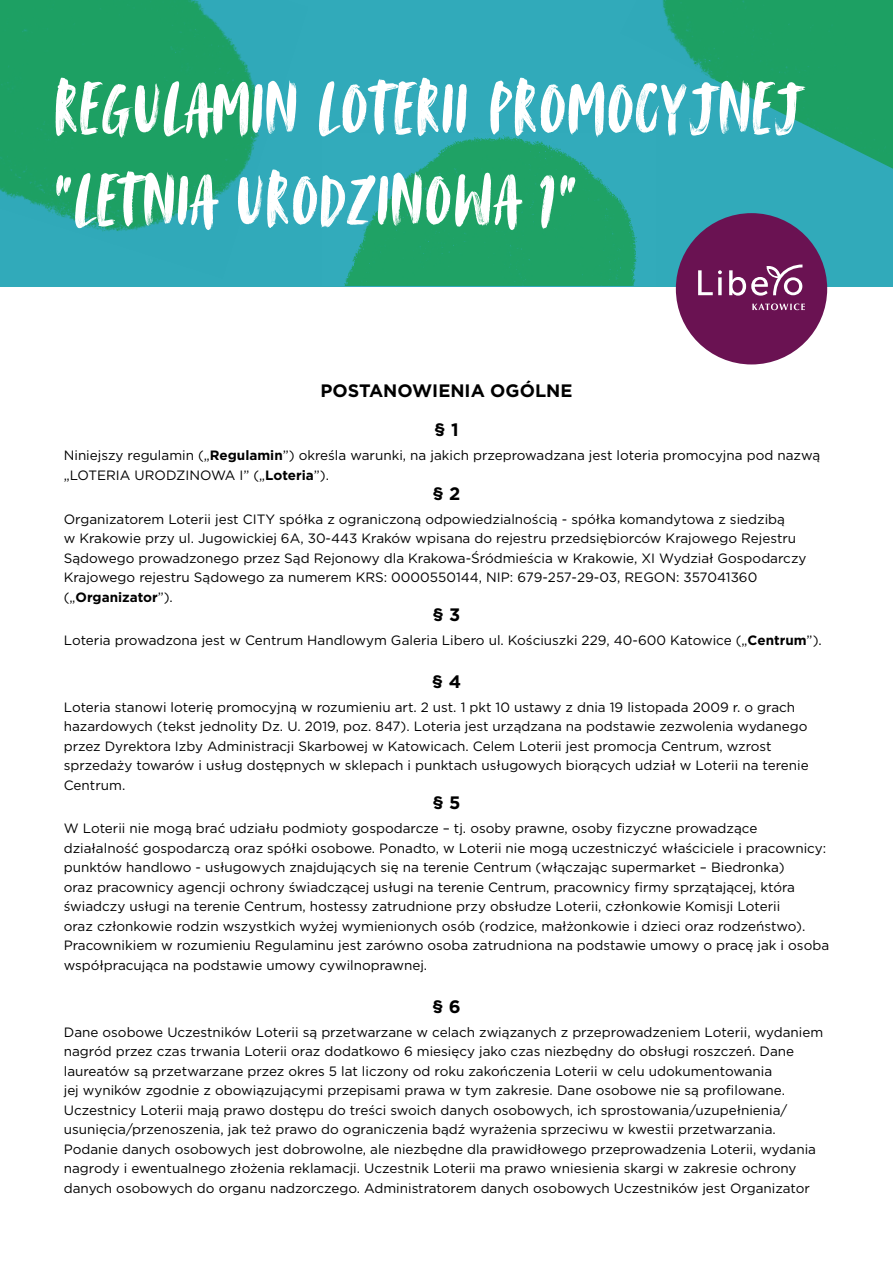
<style>
.page{position:relative;width:893px;height:1263px;background:#fff}
.page>*{position:absolute;margin:0;border:0;box-sizing:border-box;transform-origin:0 0}
.t1{font:72px/91.8px "Avallon All Caps";color:#fff}
.t2{font:700 18px/39px "Gotham";color:#000;text-align:center}
.t3{font:13.5px/19.5px "Gotham";color:#000}
.s1{font-size:90px}
.s2{font-weight:700}
</style>
<div class="page">
<div style="left:0;top:0;width:893px;height:286px;background:#31aaba"></div>
<img style="left:0;top:0;width:259px;height:232px">
<img style="left:662px;top:0;width:231px;height:169px">
<img style="left:344px;top:135px;width:294px;height:150px">
<div style="left:676px;top:213px;width:151px;height:151px;background:#6a1252;border-radius:50%"></div>
<svg style="left:698px;top:264px;width:104px;height:32px"></svg>
<svg style="left:752px;top:303px;width:53px;height:7px"></svg>
<h1 class="t1" style="left:53px;top:64px;width:751px">REGULAMIN LOTERII PROMOCYJNEJ “LETNIA URODZINOWA <span class="s1">1</span>”</h1>
<h2 class="t2" style="left:321px;top:371px;width:253px">POSTANOWIENIA OGÓLNE § 1</h2>
<p class="t3" style="left:64px;top:445px;width:758px;line-height:20.4px">Niniejszy regulamin („<span class="s2">Regulamin</span>”) określa warunki, na jakich przeprowadzana jest loteria promocyjna pod nazwą „LOTERIA URODZINOWA I” („<span class="s2">Loteria</span>”).</p>
<h2 class="t2" style="left:432px;top:474px;width:29px">§ 2</h2>
<p class="t3" style="left:64px;top:509px;width:744px">Organizatorem Loterii jest CITY spółka z ograniczoną odpowiedzialnością - spółka komandytowa z siedzibą<br>w Krakowie przy ul. Jugowickiej 6A, 30-443 Kraków wpisana do rejestru przedsiębiorców Krajowego Rejestru Sądowego prowadzonego przez Sąd Rejonowy dla Krakowa-Śródmieścia w Krakowie, XI Wydział Gospodarczy Krajowego rejestru Sądowego za numerem KRS: 0000550144, NIP: 679-257-29-03, REGON: 357041360 („<span class="s2">Organizator</span>”).</p>
<h2 class="t2" style="left:432px;top:595px;width:29px">§ 3</h2>
<p class="t3" style="left:64px;top:630px;width:759px">Loteria prowadzona jest w Centrum Handlowym Galeria Libero ul. Kościuszki 229, 40-600 Katowice („<span class="s2">Centrum</span>”).</p>
<h2 class="t2" style="left:432px;top:662px;width:31px">§ 4</h2>
<p class="t3" style="left:64px;top:697px;width:746px">Loteria stanowi loterię promocyjną w rozumieniu art. 2 ust. 1 pkt 10 ustawy z dnia 19 listopada 2009 r. o grach hazardowych (tekst jednolity Dz. U. 2019, poz. 847). Loteria jest urządzana na podstawie zezwolenia wydanego przez Dyrektora Izby Administracji Skarbowej w Katowicach. Celem Loterii jest promocja Centrum, wzrost sprzedaży towarów i usług dostępnych w sklepach i punktach usługowych biorących udział w Loterii na terenie Centrum.</p>
<h2 class="t2" style="left:432px;top:783px;width:30px">§ 5</h2>
<p class="t3" style="left:64px;top:818px;width:767px">W Loterii nie mogą brać udziału podmioty gospodarcze – tj. osoby prawne, osoby fizyczne prowadzące działalność gospodarczą oraz spółki osobowe. Ponadto, w Loterii nie mogą uczestniczyć właściciele i pracownicy: punktów handlowo - usługowych znajdujących się na terenie Centrum (włączając supermarket – Biedronka)<br>oraz pracownicy agencji ochrony świadczącej usługi na terenie Centrum, pracownicy firmy sprzątającej, która świadczy usługi na terenie Centrum, hostessy zatrudnione przy obsłudze Loterii, członkowie Komisji Loterii<br>oraz członkowie rodzin wszystkich wyżej wymienionych osób (rodzice, małżonkowie i dzieci oraz rodzeństwo).<br>Pracownikiem w rozumieniu Regulaminu jest zarówno osoba zatrudniona na podstawie umowy o pracę jak i osoba współpracująca na podstawie umowy cywilnoprawnej.</p>
<h2 class="t2" style="left:432px;top:987px;width:30px">§ 6</h2>
<p class="t3" style="left:64px;top:1022px;width:761px">Dane osobowe Uczestników Loterii są przetwarzane w celach związanych z przeprowadzeniem Loterii, wydaniem nagród przez czas trwania Loterii oraz dodatkowo 6 miesięcy jako czas niezbędny do obsługi roszczeń. Dane laureatów są przetwarzane przez okres 5 lat liczony od roku zakończenia Loterii w celu udokumentowania<br>jej wyników zgodnie z obowiązującymi przepisami prawa w tym zakresie. Dane osobowe nie są profilowane.<br>Uczestnicy Loterii mają prawo dostępu do treści swoich danych osobowych, ich sprostowania/uzupełnienia/ usunięcia/przenoszenia, jak też prawo do ograniczenia bądź wyrażenia sprzeciwu w kwestii przetwarzania.<br>Podanie danych osobowych jest dobrowolne, ale niezbędne dla prawidłowego przeprowadzenia Loterii, wydania nagrody i ewentualnego złożenia reklamacji. Uczestnik Loterii ma prawo wniesienia skargi w zakresie ochrony danych osobowych do organu nadzorczego. Administratorem danych osobowych Uczestników jest Organizator</p>
</div>
